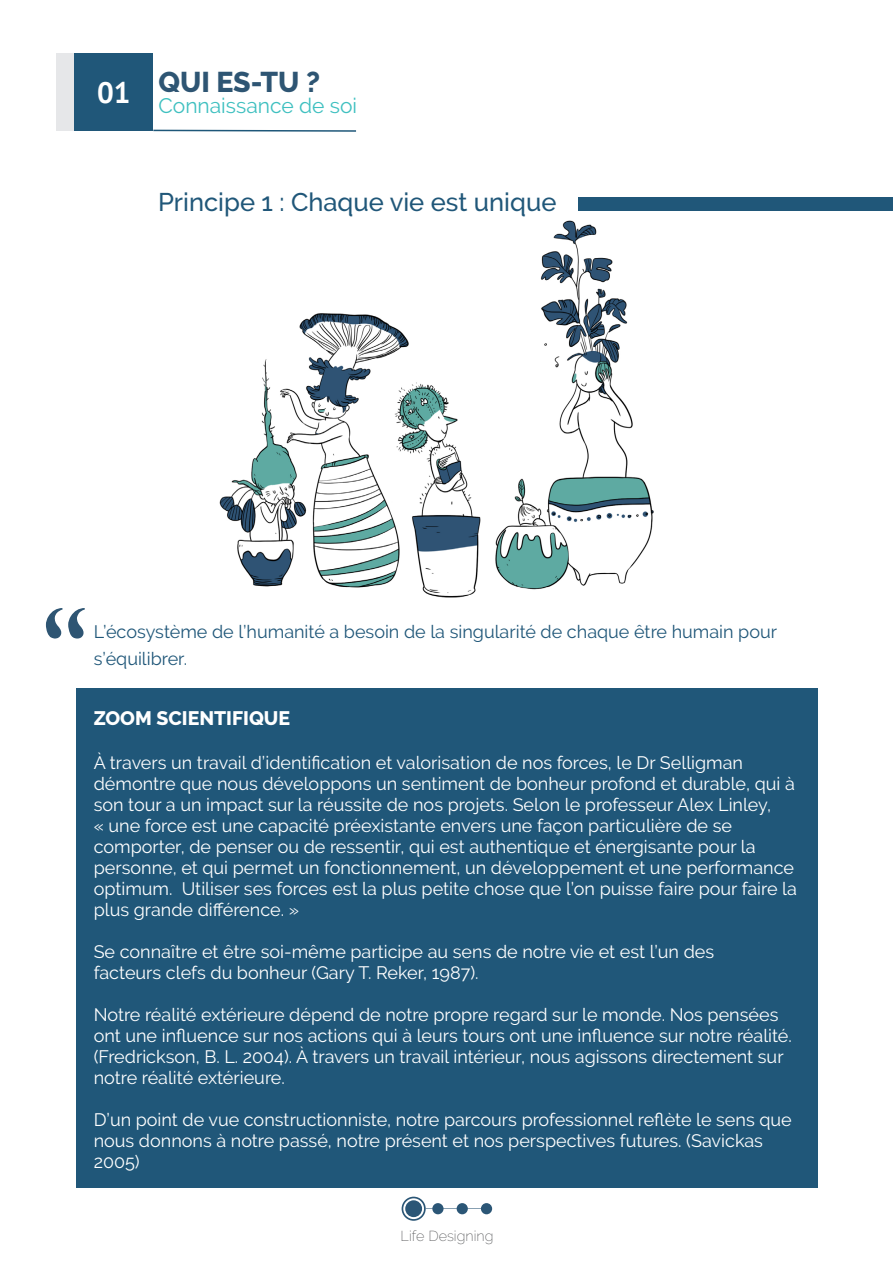
<style>
.page{position:relative;width:893px;height:1263px;background:#fff}
.page>*{position:absolute;margin:0;border:0;box-sizing:border-box;transform-origin:0 0}
.t1{font:700 29.55px "PT Sans";color:#fff}
.t2{font:800 28.5px "Raleway";color:#2e5573}
.t3{font:500 25.5px "Raleway";color:#205779}
.t4{font:21px "Raleway";color:#3fc0c0}
.t5{font:800 19.5px "Raleway";color:#fff}
.t6{font:18px/21px "Raleway";color:#fff}
.t7{font:18px/27px "Raleway";color:#205779}
.t8{font:200 14.4px "Raleway";color:#57585a}
</style>
<div class="page">
<img style="left:219px;top:203px;width:435px;height:395px">
<div style="left:352px;top:203px;width:153px;height:27px;background:#fff"></div>
<div style="left:598px;top:422px;width:11px;height:11px;background:#fff"></div>
<div style="left:579px;top:424px;width:7px;height:6px;background:#fff;border-radius:50%"></div>
<div style="left:579px;top:198px;width:314px;height:13px;background:#205779"></div>
<div style="left:76px;top:688px;width:741px;height:499px;background:#205779"></div>
<div style="left:56px;top:54px;width:78px;height:77px;background:#e6e7e9"></div>
<div style="left:75px;top:54px;width:78px;height:77px;background:#205779"></div>
<svg style="left:153px;top:129px;width:203px;height:3px"></svg>
<svg style="left:402px;top:1197px;width:90px;height:24px"></svg>
<svg style="left:46px;top:608px;width:39px;height:30px"></svg>
<h1 class="t1" style="left:97px;top:73px;width:35px">01</h1>
<h2 class="t2" style="left:158px;top:66px;width:163px">QUI ES-TU ?</h2>
<p class="t4" style="left:158px;top:94px;width:200px">Connaissance de soi</p>
<h3 class="t3" style="left:158px;top:187px;width:400px">Principe 1 : Chaque vie est unique</h3>
<p class="t7" style="left:94px;top:618px;width:685px">L’écosystème de l’humanité a besoin de la singularité de chaque être humain pour s’équilibrer.</p>
<p class="t5" style="left:94px;top:707px;width:198px">ZOOM SCIENTIFIQUE</p>
<p class="t6" style="left:94px;top:752px;width:705px">À travers un travail d’identification et valorisation de nos forces, le Dr Selligman démontre que nous développons un sentiment de bonheur profond et durable, qui à son tour a un impact sur la réussite de nos projets. Selon le professeur Alex Linley,<br>« une force est une capacité préexistante envers une façon particulière de se comporter, de penser ou de ressentir, qui est authentique et énergisante pour la personne, et qui permet un fonctionnement, un développement et une performance optimum. Utiliser ses forces est la plus petite chose que l’on puisse faire pour faire la plus grande différence. »</p>
<p class="t6" style="left:94px;top:941px;width:622px">Se connaître et être soi-même participe au sens de notre vie et est l’un des facteurs clefs du bonheur (Gary T. Reker, 1987).</p>
<p class="t6" style="left:94px;top:1004px;width:700px">Notre réalité extérieure dépend de notre propre regard sur le monde. Nos pensées ont une influence sur nos actions qui à leurs tours ont une influence sur notre réalité. (Fredrickson, B. L. 2004). À travers un travail intérieur, nous agissons directement sur notre réalité extérieure.</p>
<p class="t6" style="left:94px;top:1109px;width:699px">D’un point de vue constructionniste, notre parcours professionnel reflète le sens que nous donnons à notre passé, notre présent et nos perspectives futures. (Savickas<br>2005)</p>
<p class="t8" style="left:401px;top:1228px;width:94px">Life Designing</p>
</div>
